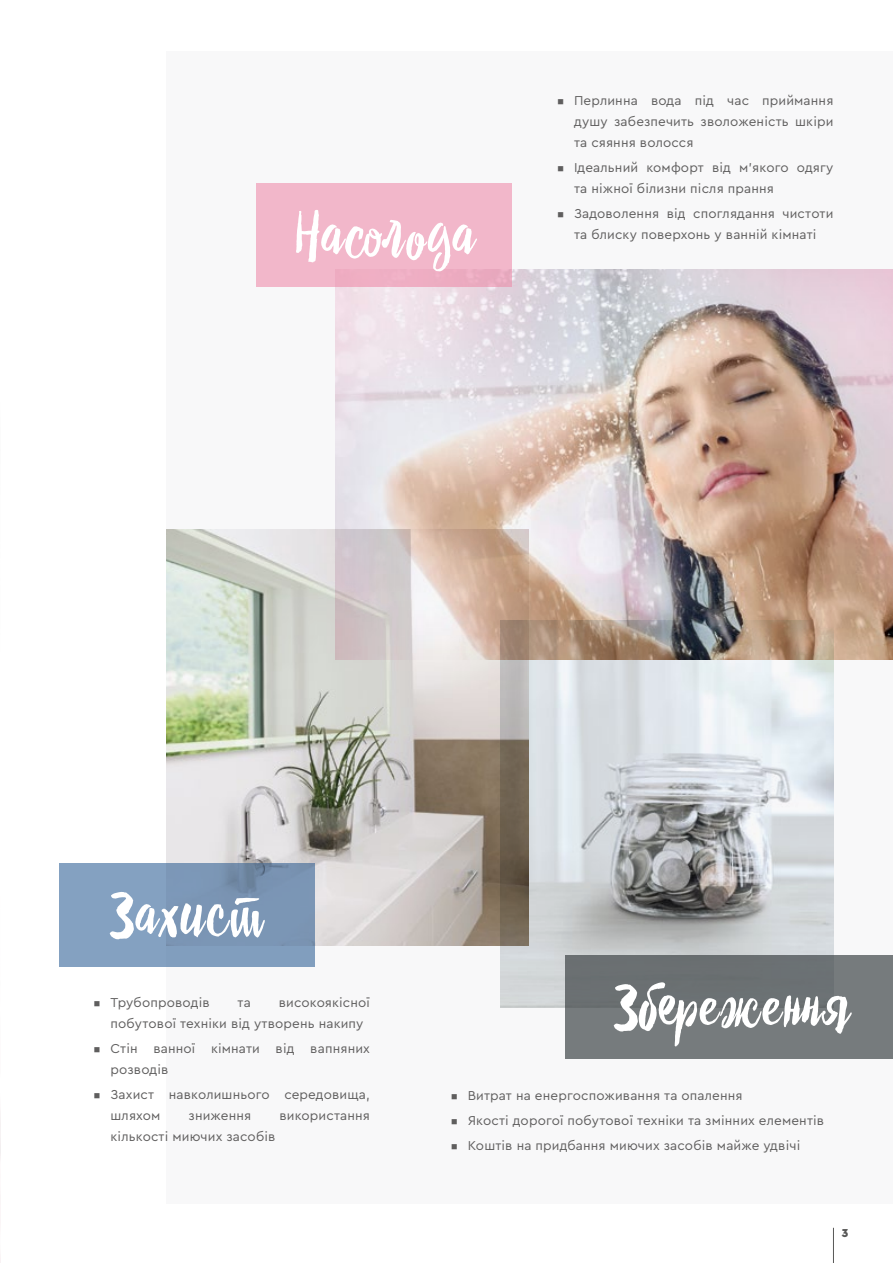
<style>
.page{position:relative;width:893px;height:1263px;background:#fff}
.page>*{position:absolute;margin:0;border:0;box-sizing:border-box;transform-origin:0 0}
.t1{font:60px "Drina";letter-spacing:.025em;color:#fff}
.t2{font:13.5px/21px "Cera Pro";letter-spacing:.01em;color:#5f5e5e}
.t3{font:900 12px "Cera Pro";color:#575756}
</style>
<div class="page">
<hr style="left:0;top:0;width:1px;height:1263px;background:#b0bed0">
<div style="left:167px;top:51px;width:726px;height:1152px;background:#f8f8f9"></div>
<img style="left:167px;top:529px;width:334px;height:417px">
<img style="left:336px;top:270px;width:557px;height:389px">
<img style="left:501px;top:620px;width:332px;height:387px">
<div style="left:256px;top:184px;width:256px;height:103px;background:#f6b6ca"></div>
<svg style="left:60px;top:863px;width:255px;height:103px;background:#7e9ab9"></svg>
<div style="left:566px;top:955px;width:327px;height:104px;background:linear-gradient(to right,#6e7376,#74797b)"></div>
<hr style="left:833px;top:1228px;width:1px;height:35px;background:#575756">
<h1 class="t1" style="left:294px;top:198px;width:182px">Насолода</h1>
<p class="t2" style="left:574px;top:89px;width:261px;text-align:justify;text-indent:-17px">▪ Перлинна вода під час приймання душу забезпечить зволоженість шкіри та сяяння волосся</p>
<p class="t2" style="left:574px;top:156px;width:261px;text-indent:-17px">▪ Ідеальний комфорт від м’якого одягу та ніжної білизни після прання</p>
<p class="t2" style="left:557px;top:202px;width:278px;text-align:center">▪ Задоволення від споглядання чистоти та блиску поверхонь у ванній кімнаті</p>
<h1 class="t1" style="left:111px;top:877px;width:154px">Захист</h1>
<p class="t2" style="left:94px;top:991px;width:118px">▪ Трубопроводів</p>
<p class="t2" style="left:238px;top:991px;width:15px">та</p>
<p class="t2" style="left:111px;top:991px;width:261px;text-indent:168px">високоякісної побутової техніки від утворень накипу</p>
<p class="t2" style="left:111px;top:1037px;width:261px;text-indent:-17px">▪ Стін ванної кімнати від вапняних розводів</p>
<p class="t2" style="left:111px;top:1083px;width:261px;text-indent:-17px">▪ Захист навколишнього середовища, шляхом</p>
<p class="t2" style="left:189px;top:1105px;width:64px">зниження</p>
<p class="t2" style="left:279px;top:1105px;width:92px">використання</p>
<p class="t2" style="left:111px;top:1126px;width:166px">кількості миючих засобів</p>
<h1 class="t1" style="left:615px;top:970px;width:237px">Збереження</h1>
<p class="t2" style="left:451px;top:1084px;width:293px">▪ Витрат на енергоспоживання та опалення</p>
<p class="t2" style="left:451px;top:1109px;width:375px">▪ Якості дорогої побутової техніки та змінних елементів</p>
<p class="t2" style="left:451px;top:1134px;width:351px">▪ Коштів на придбання миючих засобів майже удвічі</p>
<p class="t3" style="left:842px;top:1225px;width:8px">3</p>
</div>
